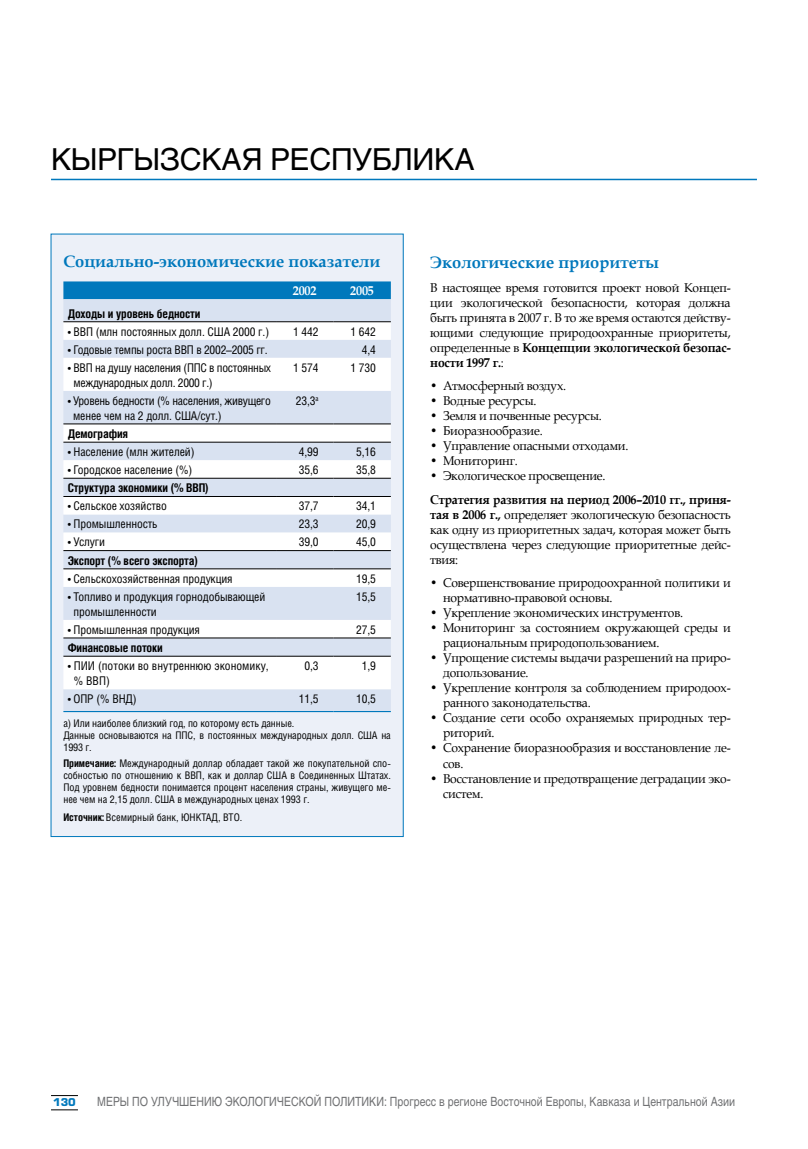
<style>
.page{position:relative;width:808px;height:1149px;background:#fff}
.page>*{position:absolute;margin:0;border:0;box-sizing:border-box;transform-origin:0 0}
.t1{font:30px "Helios";color:#000}
.t2{font:700 16.5px "Book Antiqua";color:#0078bc}
.t3{font:12.75px/15px "Book Antiqua";letter-spacing:-.015em;color:#000;scale:.95 1}
.t4{font:700 12.75px "Book Antiqua";letter-spacing:-.015em;color:#fff;scale:.95 1}
.t5{font:12.6px "Helios";color:#707173;scale:.83 1}
.t6{font:12px/15px "Helios Cond";letter-spacing:-.01em;color:#000}
.t7{font:700 12px "Helios Cond";letter-spacing:-.01em;color:#000}
.t8{font:10.5px/12px "Helios Cond";letter-spacing:-.01em;color:#000}
.t9{font:700 10.5px "Eurostile LT Std";color:#0078bc}
.s1{font-weight:700}
</style>
<div class="page">
<svg style="left:51px;top:1109px;width:27px;height:1px"></svg>
<hr style="left:51px;top:179px;width:706px;height:1px;background:#0078bc">
<div style="left:51px;top:234px;width:352px;height:602px;background:#ecf0f8"></div>
<div style="left:63px;top:281px;width:328px;height:18px;background:#0078bc"></div>
<div style="left:63px;top:299px;width:328px;height:411px;background:#d9e2f1"></div>
<svg style="left:63px;top:322px;width:328px;height:367px;background:#ebeff6"></svg>
<hr style="left:63px;top:321px;width:213px;height:1px;background:#000">
<hr style="left:276px;top:321px;width:57px;height:1px;background:#000">
<hr style="left:333px;top:321px;width:58px;height:1px;background:#000">
<hr style="left:63px;top:568px;width:213px;height:1px;background:#000">
<hr style="left:276px;top:568px;width:57px;height:1px;background:#000">
<hr style="left:333px;top:568px;width:58px;height:1px;background:#000">
<hr style="left:63px;top:655px;width:213px;height:1px;background:#000">
<hr style="left:276px;top:655px;width:57px;height:1px;background:#000">
<hr style="left:333px;top:655px;width:58px;height:1px;background:#000">
<hr style="left:63px;top:550px;width:213px;height:1px;background:#000">
<hr style="left:276px;top:550px;width:57px;height:1px;background:#000">
<hr style="left:333px;top:550px;width:58px;height:1px;background:#000">
<hr style="left:63px;top:637px;width:213px;height:1px;background:#000">
<hr style="left:276px;top:637px;width:57px;height:1px;background:#000">
<hr style="left:333px;top:637px;width:58px;height:1px;background:#000">
<hr style="left:63px;top:478px;width:213px;height:1px;background:#000">
<hr style="left:276px;top:478px;width:57px;height:1px;background:#000">
<hr style="left:333px;top:478px;width:58px;height:1px;background:#000">
<hr style="left:63px;top:496px;width:213px;height:1px;background:#000">
<hr style="left:276px;top:496px;width:57px;height:1px;background:#000">
<hr style="left:333px;top:496px;width:58px;height:1px;background:#000">
<hr style="left:63px;top:423px;width:213px;height:1px;background:#000">
<hr style="left:276px;top:423px;width:57px;height:1px;background:#000">
<hr style="left:333px;top:423px;width:58px;height:1px;background:#000">
<hr style="left:63px;top:442px;width:213px;height:1px;background:#000">
<hr style="left:276px;top:442px;width:57px;height:1px;background:#000">
<hr style="left:333px;top:442px;width:58px;height:1px;background:#000">
<hr style="left:63px;top:710px;width:213px;height:2px;background:#0078bc">
<hr style="left:276px;top:710px;width:57px;height:2px;background:#0078bc">
<hr style="left:333px;top:710px;width:58px;height:2px;background:#0078bc">
<h1 class="t1" style="left:51px;top:142px;width:22px">кыргы</h1>
<h1 class="t1" style="left:160px;top:142px;width:42px">зска</h1>
<h1 class="t1" style="left:241px;top:142px;width:50px">я респу</h1>
<h1 class="t1" style="left:372px;top:142px;width:42px">блика</h1>
<p class="t2" style="left:63px;top:250px;width:318px">Социально-экономические показатели</p>
<p class="t4" style="left:293px;top:282px;width:26px">2002</p>
<p class="t4" style="left:350px;top:282px;width:26px">2005</p>
<p class="t7" style="left:68px;top:306px;width:134px">Доходы и уровень бедности</p>
<p class="t6" style="left:68px;top:323px;width:203px">• ВВП (млн постоянных долл. США 2000 г.)</p>
<p class="t6" style="left:293px;top:323px;width:27px">1 442</p>
<p class="t6" style="left:350px;top:323px;width:27px">1 642</p>
<p class="t6" style="left:68px;top:341px;width:201px">• Годовые темпы роста ВВП в 2002–2005 гг.</p>
<p class="t6" style="left:362px;top:341px;width:16px">4,4</p>
<p class="t6" style="left:74px;top:359px;width:199px;text-indent:-6px">• ВВП на душу населения (ППС в постоянных международных долл. 2000 г.)</p>
<p class="t6" style="left:293px;top:359px;width:27px">1 574</p>
<p class="t6" style="left:350px;top:359px;width:27px">1 730</p>
<p class="t6" style="left:73px;top:392px;width:199px;text-indent:-5px">• Уровень бедности (% населения, живущего менее чем на 2 долл. США/сут.)</p>
<p class="t6" style="left:296px;top:392px;width:24px">23,3<sup>a</sup></p>
<p class="t7" style="left:68px;top:426px;width:62px">Демография</p>
<p class="t6" style="left:68px;top:444px;width:128px">• Население (млн жителей)</p>
<p class="t6" style="left:299px;top:444px;width:21px">4,99</p>
<p class="t6" style="left:356px;top:444px;width:21px">5,16</p>
<p class="t6" style="left:68px;top:462px;width:126px">• Городское население (%)</p>
<p class="t6" style="left:299px;top:462px;width:21px">35,6</p>
<p class="t6" style="left:356px;top:462px;width:21px">35,8</p>
<p class="t7" style="left:68px;top:480px;width:143px">Структура экономики (% ВВП)</p>
<p class="t6" style="left:68px;top:498px;width:101px">• Сельское хозяйство</p>
<p class="t6" style="left:299px;top:498px;width:21px">37,7</p>
<p class="t6" style="left:356px;top:498px;width:21px">34,1</p>
<p class="t6" style="left:68px;top:516px;width:91px">• Промышленность</p>
<p class="t6" style="left:299px;top:516px;width:21px">23,3</p>
<p class="t6" style="left:356px;top:516px;width:21px">20,9</p>
<p class="t6" style="left:68px;top:534px;width:39px">• Услуги</p>
<p class="t6" style="left:299px;top:534px;width:21px">39,0</p>
<p class="t6" style="left:356px;top:534px;width:21px">45,0</p>
<p class="t7" style="left:68px;top:553px;width:132px">Экспорт (% всего экспорта)</p>
<p class="t6" style="left:68px;top:570px;width:167px">• Сельскохозяйственная продукция</p>
<p class="t6" style="left:356px;top:570px;width:21px">19,5</p>
<p class="t6" style="left:74px;top:588px;width:193px;text-indent:-6px">• Топливо и продукция горнодобывающей промышленности</p>
<p class="t6" style="left:356px;top:588px;width:21px">15,5</p>
<p class="t6" style="left:68px;top:621px;width:134px">• Промышленная продукция</p>
<p class="t6" style="left:356px;top:621px;width:21px">27,5</p>
<p class="t7" style="left:68px;top:640px;width:97px">Финансовые потоки</p>
<p class="t6" style="left:74px;top:657px;width:196px;text-indent:-6px">• ПИИ (потоки во внутреннюю экономику, % ВВП)</p>
<p class="t6" style="left:304px;top:657px;width:16px">0,3</p>
<p class="t6" style="left:362px;top:657px;width:16px">1,9</p>
<p class="t6" style="left:68px;top:690px;width:70px">• ОПР (% ВНД)</p>
<p class="t6" style="left:299px;top:690px;width:21px">11,5</p>
<p class="t6" style="left:356px;top:690px;width:21px">10,5</p>
<p class="t8" style="left:63px;top:716px;width:329px">a) или наиболее близкий год, по которому есть данные.<br>Данные основываются на ППС, в постоянных международных долл. США на<br>1993 г.</p>
<p class="t8" style="left:63px;top:757px;width:329px;text-align:justify"><span class="s1">Примечание:</span> Международный доллар обладает такой же покупательной спо&shy;собностью по отношению к ВВП, как и доллар США в Соединенных Штатах.<br>Под уровнем бедности понимается процент населения страны, живущего ме&shy;нее чем на 2,15 долл. США в международных ценах 1993 г.</p>
<p class="t8" style="left:63px;top:810px;width:180px"><span class="s1">Источник:</span> Всемирный банк, ЮНКТАД, ВТО.</p>
<p class="t2" style="left:430px;top:251px;width:230px">Экологические приоритеты</p>
<p class="t3" style="left:430px;top:279px;width:318px;text-align:justify">В настоящее время готовится проект новой Концеп&shy;ции экологической безопасности, которая должна быть принята в 2007 г. В то же время остаются действу&shy;ющими следующие природоохранные приоритеты, определенные в <span class="s1">Концепции экологической безопас&shy;ности 1997 г.</span>:</p>
<p class="t3" style="left:430px;top:378px;width:145px">• Атмосферный воздух.</p>
<p class="t3" style="left:430px;top:393px;width:113px">• Водные ресурсы.</p>
<p class="t3" style="left:430px;top:408px;width:182px">• Земля и почвенные ресурсы.</p>
<p class="t3" style="left:430px;top:423px;width:120px">• Биоразнообразие.</p>
<p class="t3" style="left:430px;top:438px;width:210px">• Управление опасными отходами.</p>
<p class="t3" style="left:430px;top:453px;width:94px">• Мониторинг.</p>
<p class="t3" style="left:430px;top:468px;width:186px">• Экологическое просвещение.</p>
<p class="t3" style="left:430px;top:491px;width:318px;text-align:justify"><span class="s1">Стратегия развития на период 2006–2010 гг., приня&shy;тая в 2006 г.,</span> определяет экологическую безопасность как одну из приоритетных задач, которая может быть осуществлена через следующие приоритетные дейс&shy;твия:</p>
<p class="t3" style="left:443px;top:575px;width:304px;text-indent:-13px">• Совершенствование природоохран-ной политики и нормативно-право-вой основы.</p>
<p class="t3" style="left:430px;top:605px;width:268px">• Укрепление экономических инстру-ментов.</p>
<p class="t3" style="left:443px;top:620px;width:304px;text-indent:-13px">• Мониторинг за состоянием окружа-ющей среды и рациональным природопользованием.</p>
<p class="t3" style="left:443px;top:650px;width:304px;text-indent:-13px">• Упрощение системы выдачи разрешений на приро&shy;допользование.</p>
<p class="t3" style="left:443px;top:680px;width:304px;text-indent:-13px">• Укрепление контроля за соблюдением природоох&shy;ранного законодательства.</p>
<p class="t3" style="left:443px;top:710px;width:304px;text-indent:-13px">• Создание сети особо охраняемых природных тер&shy;риторий.</p>
<p class="t3" style="left:443px;top:740px;width:304px;text-indent:-13px">• Сохранение биоразнообразия и вос-становление ле&shy;сов.</p>
<p class="t3" style="left:443px;top:770px;width:304px;text-indent:-13px">• Восстановление и предотвращение деградации эко&shy;систем.</p>
<p class="t9" style="left:53px;top:1095px;width:24px">130</p>
<p class="t5" style="left:97px;top:1094px;width:770px">МЕРЫ ПО УЛУЧШЕНИЮ ЭКОЛОГИЧЕСКОЙ ПОЛИТИКИ: Прогресс в регионе Восточной Европы, Кавказа и Центральной Азии</p>
</div>
